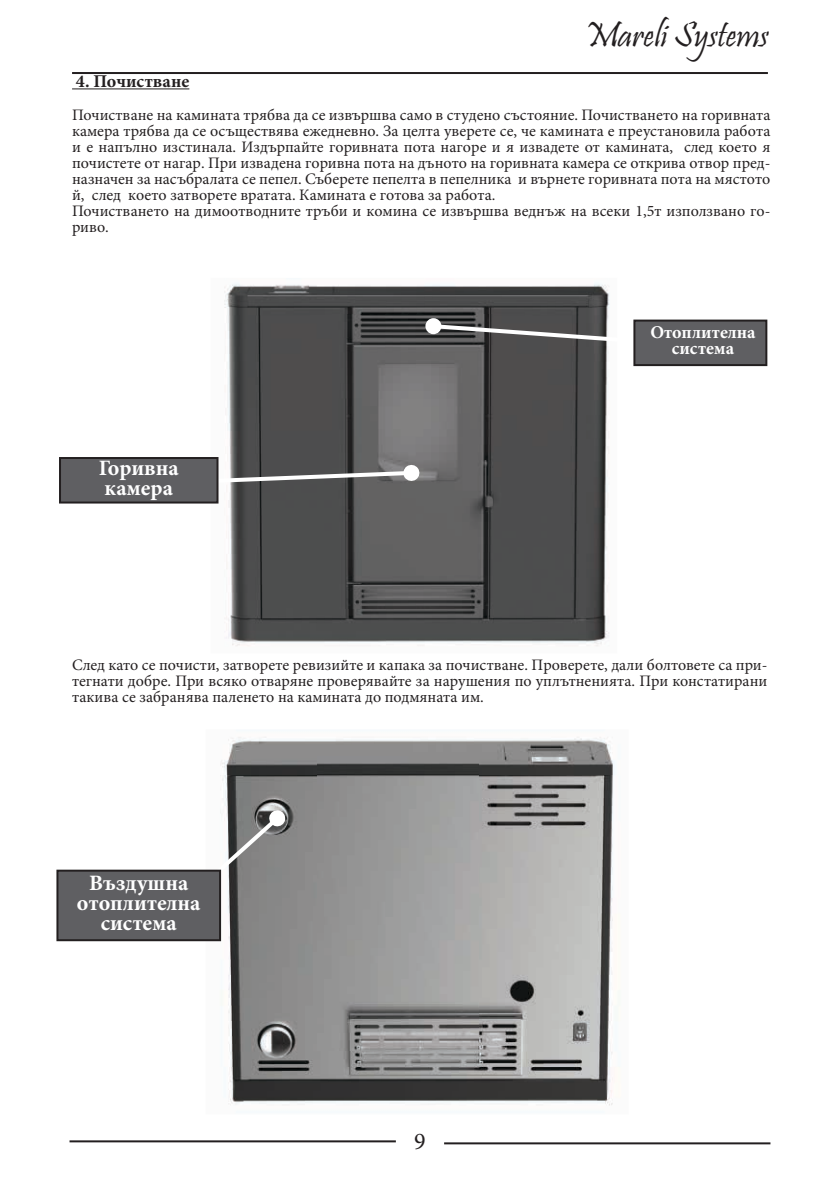
<style>
.page{position:relative;width:840px;height:1191px;background:#fff}
.page>*{position:absolute;margin:0;border:0;box-sizing:border-box;transform-origin:0 0}
.t1{font:36px "Pristina";color:#231f20}
.t2{font:24px "Minion Pro";color:#231f20}
.t3{font:700 22px/20px "Minion Pro";color:#fff}
.t4{font:700 18px/16px "Minion Pro";color:#fff;text-align:center}
.t5{font:700 18px "Minion Pro";color:#231f20}
.t6{font:16px/16px "Minion Pro";color:#231f20}
</style>
<div class="page">
<hr style="left:444px;top:1142px;width:326px;height:2px;background:#231f20">
<hr style="left:69px;top:1140px;width:326px;height:2px;background:#231f20">
<hr style="left:72px;top:72px;width:695px;height:2px;background:#231f20">
<hr style="left:72px;top:88px;width:117px;height:1px;background:#231f20">
<img style="left:210px;top:283px;width:400px;height:363px">
<img style="left:332px;top:314px;width:161px;height:294px">
<svg style="left:218px;top:464px;width:202px;height:22px"></svg>
<svg style="left:429px;top:322px;width:181px;height:26px;background:#686767"></svg>
<div style="left:425px;top:318px;width:16px;height:16px;background:#fff;border-radius:50%"></div>
<div style="left:60px;top:458px;width:157px;height:44px;background:#5f5f62"></div>
<div style="left:59px;top:457px;width:159px;height:46px;border:2px solid #231f20"></div>
<div style="left:634px;top:320px;width:132px;height:45px;background:#5f5f62"></div>
<div style="left:633px;top:319px;width:134px;height:47px;border:2px solid #231f20"></div>
<img style="left:206px;top:737px;width:409px;height:369px">
<img style="left:317px;top:756px;width:160px;height:294px">
<svg style="left:206px;top:809px;width:80px;height:101px"></svg>
<div style="left:57px;top:870px;width:163px;height:70px;background:#5f5f62"></div>
<div style="left:56px;top:869px;width:165px;height:72px;border:2px solid #231f20"></div>
<h1 class="t1" style="left:584px;top:15px;width:185px">Mareli Systems</h1>
<p class="t5" style="left:76px;top:69px;width:115px">4. Почистване</p>
<p class="t6" style="left:72px;top:107px;width:699px">Почистване на камината трябва да се извършва само в студено състояние. Почистването на горивната камера трябва да се осъществява ежедневно. За целта уверете се, че камината е преустановила работа и е напълно изстинала. Издърпайте горивната пота нагоре и я извадете от камината, след което я почистете от нагар. При извадена горивна пота на дъното на горивната камера се открива отвор пред&shy;назначен за насъбралата се пепел. Съберете пепелта в пепелника и върнете горивната пота на мястото й, след което затворете вратата. Камината е готова за работа.<br>Почистването на димоотводните тръби и комина се извършва веднъж на всеки 1,5т използвано го&shy;риво.</p>
<h3 class="t3" style="left:99px;top:458px;width:81px">Горивна камера</h3>
<p class="t4" style="left:650px;top:324px;width:107px">Отоплителна система</p>
<p class="t6" style="left:72px;top:657px;width:696px;text-align:justify">След като се почисти, затворете ревизийте и капака за почистване. Проверете, дали болтовете са при&shy;тегнати добре. При всяко отваряне проверявайте за нарушения по уплътненията. При констатирани такива се забранява паленето на камината до подмяната им.</p>
<h3 class="t3" style="left:77px;top:873px;width:125px;text-align:center">Въздушна отоплителна система</h3>
<h2 class="t2" style="left:414px;top:1125px;width:13px">9</h2>
</div>
